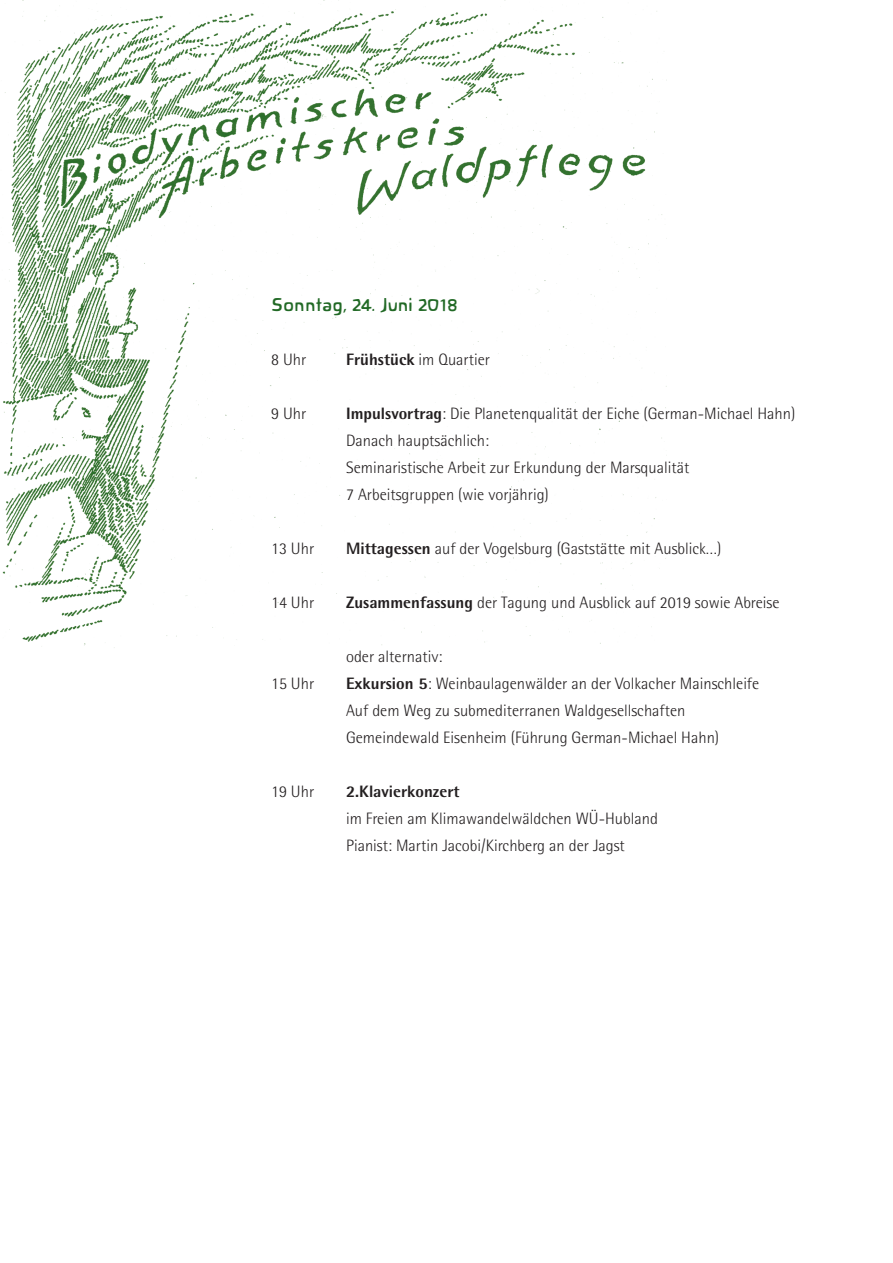
<style>
.page{position:relative;width:893px;height:1263px;background:#fff}
.page>*{position:absolute;margin:0;border:0;box-sizing:border-box;transform-origin:0 0}
.t1{font:19.5px "Novalis";color:#216925}
.t2{font:300 16.5px/27px "Rotis Semi Sans";color:#231f20}
.t3{font:800 16.5px "Rotis Semi Sans";color:#231f20}
.s1{font-weight:800}
</style>
<div class="page">
<img style="left:2px;top:0;width:664px;height:648px">
<p class="t1" style="left:271px;top:293px;width:188px">Sonntag, 24. Juni 2018</p>
<p class="t2" style="left:271px;top:346px;width:37px">8 Uhr</p>
<p class="t2" style="left:346px;top:346px;width:145px"><span class="s1">Frühstück</span> im Quartier</p>
<p class="t2" style="left:271px;top:400px;width:37px">9 Uhr</p>
<p class="t2" style="left:346px;top:400px;width:451px"><span class="s1">Impulsvortrag</span>: Die Planetenqualität der Eiche (German-Michael Hahn)<br>Danach hauptsächlich:<br>Seminaristische Arbeit zur Erkundung der Marsqualität<br>7 Arbeitsgruppen (wie vorjährig)</p>
<p class="t2" style="left:271px;top:534px;width:45px">13 Uhr</p>
<p class="t2" style="left:346px;top:534px;width:377px"><span class="s1">Mittagessen</span> auf der Vogelsburg (Gaststätte mit Ausblick…)</p>
<p class="t2" style="left:271px;top:588px;width:45px">14 Uhr</p>
<p class="t2" style="left:346px;top:588px;width:435px"><span class="s1">Zusammenfassung</span> der Tagung und Ausblick auf 2019 sowie Abreise</p>
<p class="t2" style="left:346px;top:642px;width:98px">oder alternativ:</p>
<p class="t2" style="left:271px;top:669px;width:45px">15 Uhr</p>
<p class="t2" style="left:346px;top:669px;width:415px"><span class="s1">Exkursion 5</span>: Weinbaulagenwälder an der Volkacher Mainschleife<br>Auf dem Weg zu submediterranen Waldgesellschaften<br>Gemeindewald Eisenheim (Führung German-Michael Hahn)</p>
<p class="t2" style="left:271px;top:777px;width:45px">19 Uhr</p>
<p class="t3" style="left:346px;top:780px;width:115px">2.Klavierkonzert</p>
<p class="t2" style="left:346px;top:804px;width:313px">im Freien am Klimawandelwäldchen WÜ-Hubland<br>Pianist: Martin Jacobi/Kirchberg an der Jagst</p>
</div>
